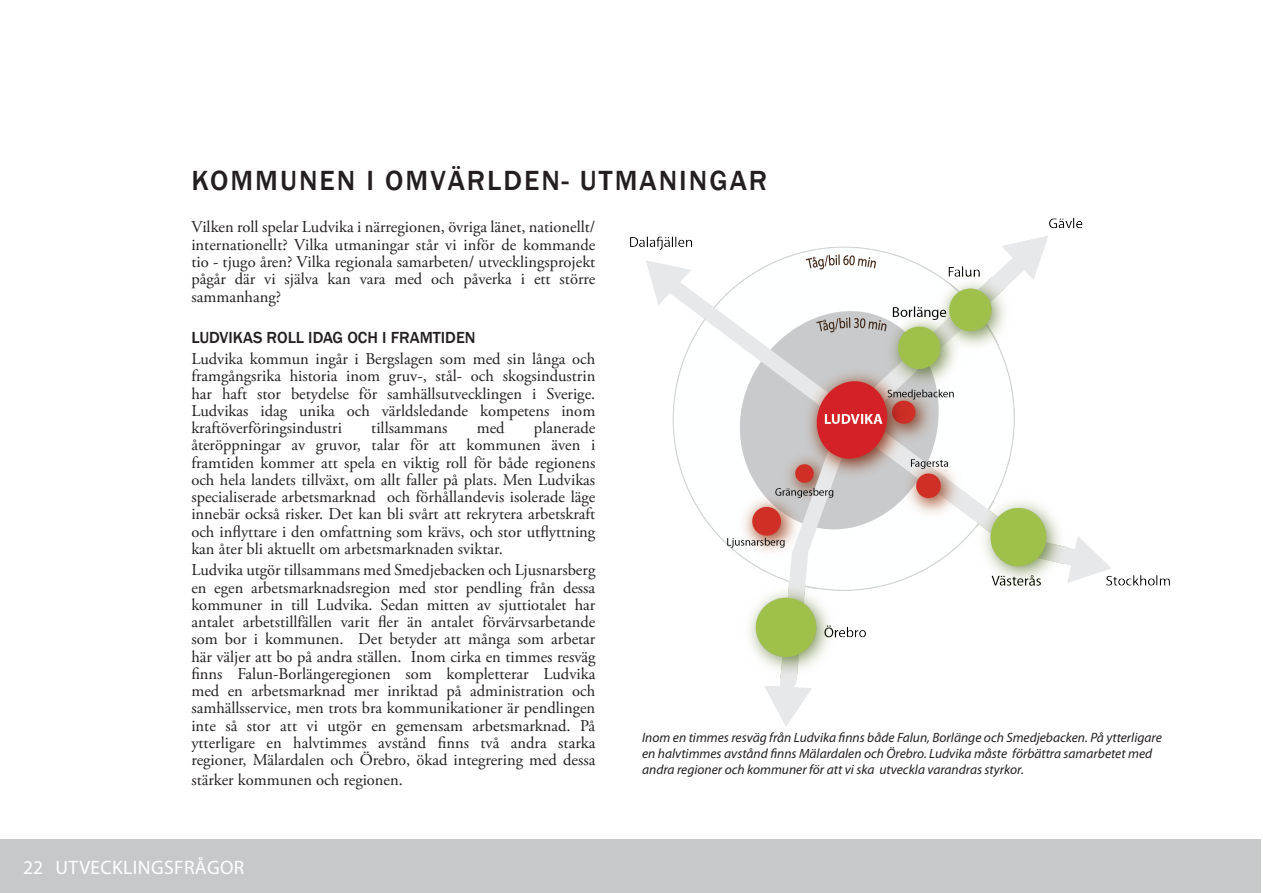
<style>
.page{position:relative;width:1263px;height:893px;background:#fff}
.page>*{position:absolute;margin:0;border:0;box-sizing:border-box;transform-origin:0 0}
.Rubrik_1{font:500 28.5px "Franklin Gothic";letter-spacing:.07em;color:#231f20}
.t1{font:19.5px "Myriad Pro";letter-spacing:.02em;color:#fff}
.Huvudtext{font:16.5px/17.2px "Adobe Garamond Pro";color:#231f20;text-align:justify}
.Rubrik_2{font:500 16.5px "Franklin Gothic";color:#231f20}
.Bildtext{font:italic 13.5px/16.2px "Myriad Pro";color:#231f20}
</style>
<div class="page">
<div style="left:0;top:840px;width:1261px;height:53px;background:#c7c8ca"></div>
<img style="left:630px;top:217px;width:540px;height:509px">
<p class="Rubrik_1" style="left:191px;top:163px;width:577px">KOMMUNEN I OMVÄRLDEN- UTMANINGAR</p>
<p class="Huvudtext" style="left:191px;top:219px;width:405px">Vilken roll spelar Ludvika i närregionen, övriga länet, nationellt/ internationellt? Vilka utmaningar står vi inför de kommande tio - tjugo åren? Vilka regionala samarbeten/ utvecklingsprojekt pågår där vi själva kan vara med och påverka i ett större sammanhang?</p>
<p class="Rubrik_2" style="left:191px;top:327px;width:286px">LUDVIKAS ROLL IDAG OCH I FRAMTIDEN</p>
<p class="Huvudtext" style="left:191px;top:351px;width:405px">Ludvika kommun ingår i Bergslagen som med sin långa och framgångsrika historia inom gruv-, stål- och skogsindustrin har haft stor betydelse för samhällsutvecklingen i Sverige.<br>Ludvikas idag unika och världsledande kompetens inom kraftöverföringsindustri</p>
<p class="Huvudtext" style="left:191px;top:420px;width:405px;text-indent:343px">planerade återöppningar av gruvor, talar för att kommunen även i framtiden kommer att spela en viktig roll för både regionens och hela landets tillväxt, om allt faller på plats. Men Ludvikas specialiserade arbetsmarknad och förhållandevis isolerade läge innebär också risker. Det kan bli svårt att rekrytera arbetskraft och inflyttare i den omfattning som krävs, och stor utflyttning kan åter bli aktuellt om arbetsmarknaden sviktar.</p>
<p class="Huvudtext" style="left:191px;top:562px;width:406px">Ludvika utgör tillsammans med Smedjebacken och Ljusnarsberg en egen arbetsmarknadsregion med stor pendling från dessa kommuner in till Ludvika. Sedan mitten av sjuttiotalet har antalet arbetstillfällen varit fler än antalet förvärvsarbetande som bor i kommunen. Det betyder att många som arbetar här väljer att bo på andra ställen. Inom cirka en timmes resväg finns Falun-Borlängeregionen som kompletterar Ludvika med en arbetsmarknad mer inriktad på administration och samhällsservice, men trots bra kommunikationer är pendlingen inte så stor att vi utgör en gemensam arbetsmarknad. På ytterligare en halvtimmes avstånd finns två andra starka regioner, Mälardalen och Örebro, ökad integrering med dessa</p>
<p class="Huvudtext" style="left:191px;top:772px;width:213px">stärker kommunen och regionen.</p>
<p class="Huvudtext" style="left:371px;top:420px;width:78px">tillsammans</p>
<p class="Huvudtext" style="left:477px;top:420px;width:29px">med</p>
<p class="Bildtext" style="left:642px;top:729px;width:521px">Inom en timmes resväg från Ludvika finns både Falun, Borlänge och Smedjebacken. På ytterligare en halvtimmes avstånd finns Mälardalen och Örebro. Ludvika måste förbättra samarbetet med andra regioner och kommuner för att vi ska utveckla varandras styrkor.</p>
<p class="t1" style="left:23px;top:855px;width:223px">22 UTVECKLINGSFRÅGOR</p>
</div>
